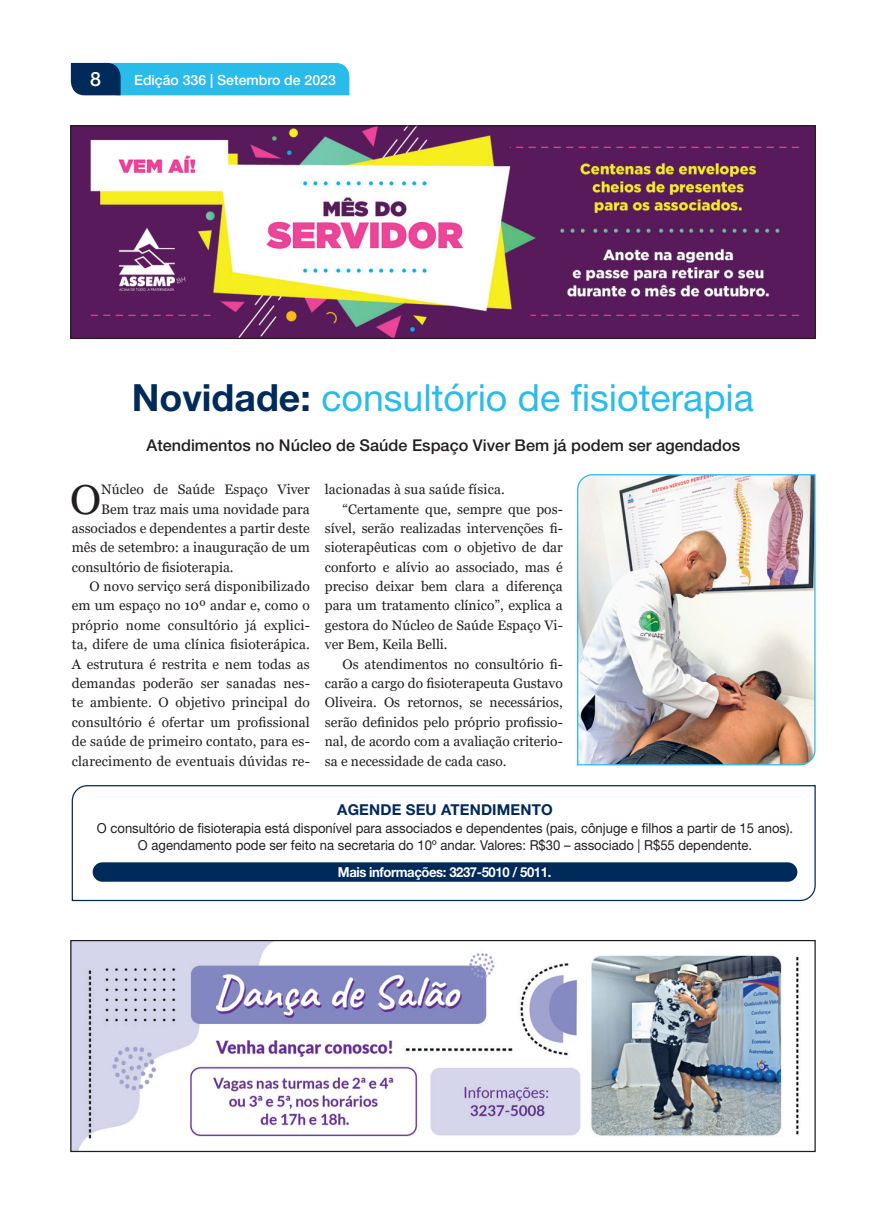
<style>
.page{position:relative;width:886px;height:1223px;background:#fff}
.page>*{position:absolute;margin:0;border:0;box-sizing:border-box;transform-origin:0 0}
.Corpo_texto{font:41.75px "Georgia";color:#231f20}
.título_materia{font:37.5px "Helvetica Neue LT Std";color:#29bbe9}
.t1{font:500 19.62px "Helvetica Neue LT Std";color:#fff}
.subtitulo_materia{font:500 16.25px "Helvetica Neue LT Std";color:#231f20}
.t2{font:700 15px "Helvetica Neue LT Std";letter-spacing:.01em;color:#002a5a}
.t3{font:500 14px "Helvetica Neue LT Std";color:#fff}
.Corpo_texto-2{font:13.75px/19.4px "Georgia";color:#231f20;text-align:justify}
.t4{font:13.75px/16.2px "Helvetica Neue LT Std";color:#231f20;text-align:center;scale:.95 1}
.t5{font:700 13.75px "Helvetica Neue LT Std";letter-spacing:-.03em;color:#fff;scale:.95 1}
.s1{font-weight:700;color:#002a5a}
</style>
<div class="page">
<svg style="left:71px;top:63px;width:278px;height:32px;background:#23a2d0"></svg>
<hr style="left:885px;top:0;width:1px;height:572px;background:#ebf7fc">
<img style="left:72px;top:127px;width:742px;height:210px">
<div style="left:70px;top:125px;width:746px;height:214px;border:1px solid #231f20"></div>
<img style="left:72px;top:942px;width:727px;height:208px">
<div style="left:70px;top:940px;width:746px;height:212px;border:1px solid #231f20"></div>
<img style="left:577px;top:474px;width:239px;height:292px">
<svg style="left:71px;top:785px;width:745px;height:116px"></svg>
<div style="left:93px;top:862px;width:704px;height:19px;background:#002a5a;border-radius:10px"></div>
<img style="left:100px;top:223px;width:105px;height:74px">
<h3 class="t1" style="left:90px;top:68px;width:12px">8</h3>
<p class="t3" style="left:134px;top:72px;width:203px">Edição 336 | Setembro de 2023</p>
<p class="título_materia" style="left:132px;top:375px;width:624px"><span class="s1">Novidade:</span> consultório de fisioterapia</p>
<p class="subtitulo_materia" style="left:146px;top:436px;width:595px">Atendimentos no Núcleo de Saúde Espaço Viver Bem já podem ser agendados</p>
<p class="Corpo_texto" style="left:70px;top:474px;width:33px">O</p>
<p class="Corpo_texto-2" style="left:101px;top:480px;width:210px">Núcleo de Saúde Espaço Viver</p>
<p class="Corpo_texto-2" style="left:101px;top:499px;width:210px">Bem traz mais uma novidade para</p>
<p class="Corpo_texto-2" style="left:72px;top:519px;width:239px">associados e dependentes a partir deste</p>
<p class="Corpo_texto-2" style="left:72px;top:538px;width:239px">mês de setembro: a inauguração de um</p>
<p class="Corpo_texto-2" style="left:72px;top:557px;width:163px">consultório de fisioterapia.</p>
<p class="Corpo_texto-2" style="left:72px;top:577px;width:239px;text-indent:18px">O novo serviço será disponibilizado em um espaço no 10º andar e, como o próprio nome consultório já explici&shy;ta, difere de uma clínica fisioterápica.<br>A estrutura é restrita e nem todas as demandas poderão ser sanadas nes&shy;te ambiente. O objetivo principal do consultório é ofertar um profissional de saúde de primeiro contato, para es&shy;clarecimento de eventuais dúvidas re-</p>
<p class="Corpo_texto-2" style="left:325px;top:480px;width:181px">lacionadas à sua saúde física.</p>
<p class="Corpo_texto-2" style="left:325px;top:499px;width:239px;text-indent:18px">“Certamente que, sempre que pos&shy;sível, serão realizadas intervenções fi&shy;sioterapêuticas com o objetivo de dar conforto e alívio ao associado, mas é preciso deixar bem clara a diferença para um tratamento clínico”, explica a gestora do Núcleo de Saúde Espaço Vi&shy;ver Bem, Keila Belli.</p>
<p class="Corpo_texto-2" style="left:325px;top:654px;width:239px;text-indent:18px">Os atendimentos no consultório fi&shy;carão a cargo do fisioterapeuta Gustavo Oliveira. Os retornos, se necessários, serão definidos pelo próprio profissio&shy;nal, de acordo com a avaliação criterio&shy;sa e necessidade de cada caso.</p>
<p class="t2" style="left:337px;top:800px;width:217px">AGENDE SEU ATENDIMENTO</p>
<p class="t4" style="left:97px;top:820px;width:734px">O consultório de fisioterapia está disponível para associados e dependentes (pais, cônjuge e filhos a partir de 15 anos).<br>O agendamento pode ser feito na secretaria do 10º andar. Valores: R$30 – associado | R$55 dependente.</p>
<p class="t5" style="left:338px;top:863px;width:226px">Mais informações: 3237-5010 / 5011.</p>
</div>
